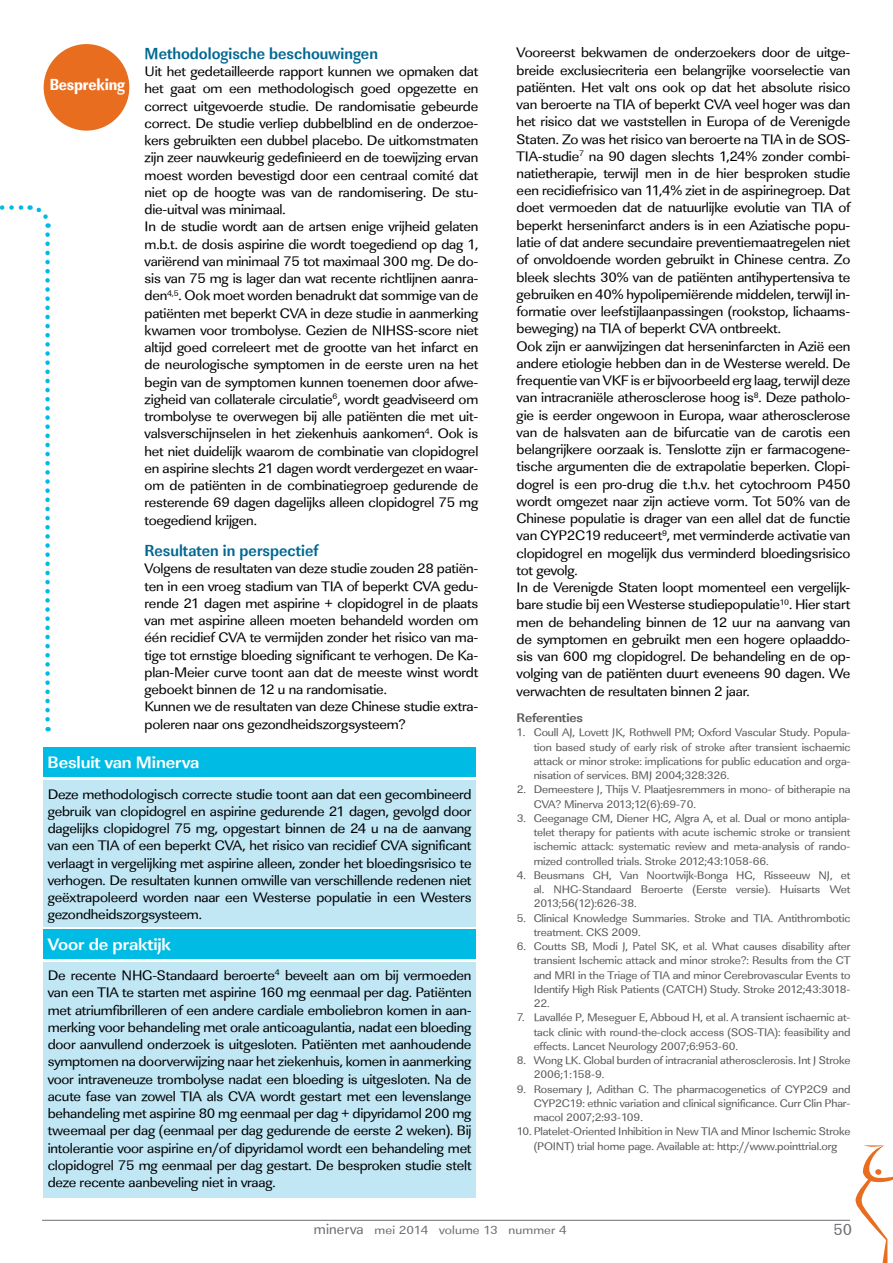
<style>
.page{position:relative;width:893px;height:1263px;background:#fff}
.page>*{position:absolute;margin:0;border:0;box-sizing:border-box;transform-origin:0 0}
.t1{font:700 17.1px "Linear Std";letter-spacing:-.01em;color:#fff;scale:1.05 1}
.t2{font:700 16.5px "Linear Std Cd";color:#006892}
.t3{font:16.5px "Linear Std Nr Xbold";letter-spacing:-.01em;color:#fff}
.t4{font:16.5px "Linear Std";color:#6d6e71}
.t5{font:14.25px/17.2px "Linear Std";letter-spacing:-.015em;color:#000;scale:1.05 1}
.t6{font:700 12.9px "Linear Std";letter-spacing:-.015em;color:#58595b;scale:1.05 1}
.t7{font:12.15px "Linear Std";letter-spacing:.01em;color:#6d6e71;scale:1.11 1}
.t8{font:11.4px/14.2px "Linear Std";letter-spacing:-.01em;color:#58595b;text-align:justify;scale:1.05 1}
.s1{font-size:15px}
</style>
<div class="page">
<hr style="left:42px;top:1220px;width:808px;height:1px;background:#6d6e71">
<svg style="left:855px;top:1145px;width:38px;height:118px"></svg>
<div style="left:44px;top:44px;width:85px;height:87px;background:#e86d1f;border-radius:50%"></div>
<svg style="left:0;top:205px;width:51px;height:23px"></svg>
<svg style="left:45px;top:235px;width:5px;height:496px"></svg>
<div style="left:43px;top:747px;width:433px;height:30px;background:#00bce4"></div>
<div style="left:43px;top:780px;width:433px;height:147px;background:#c1e7f5"></div>
<div style="left:43px;top:962px;width:433px;height:236px;background:#c1e7f5"></div>
<div style="left:43px;top:929px;width:433px;height:30px;background:#00bce4"></div>
<p class="t3" style="left:50px;top:75px;width:77px">Bespreking</p>
<p class="t2" style="left:145px;top:43px;width:235px">Methodologische beschouwingen</p>
<p class="t5" style="left:145px;top:63px;width:319px">Uit het gedetailleerde rapport kunnen we opmaken dat het gaat om een methodologisch goed opgezette en correct uitgevoerde studie. De randomisatie gebeurde correct. De studie verliep dubbelblind en de onderzoe&shy;kers gebruikten een dubbel placebo. De uitkomstmaten zijn zeer nauwkeurig gedefinieerd en de toewijzing ervan moest worden bevestigd door een centraal comité dat niet op de hoogte was van de randomisering. De stu&shy;die-uitval was minimaal.<br>In de studie wordt aan de artsen enige vrijheid gelaten m.b.t. de dosis aspirine die wordt toegediend op dag 1, variërend van minimaal 75 tot maximaal 300 mg. De do&shy;sis van 75 mg is lager dan wat recente richtlijnen aanra&shy;den<sup>4,5</sup>. Ook moet worden benadrukt dat sommige van de patiënten met beperkt CVA in deze studie in aanmerking kwamen voor trombolyse. Gezien de NIHSS-score niet altijd goed correleert met de grootte van het infarct en de neurologische symptomen in de eerste uren na het begin van de symptomen kunnen toenemen door afwe&shy;zigheid van collaterale circulatie<sup>6</sup>, wordt geadviseerd om trombolyse te overwegen bij alle patiënten die met uit&shy;valsverschijnselen in het ziekenhuis aankomen<sup>4</sup>. Ook is het niet duidelijk waarom de combinatie van clopidogrel en aspirine slechts 21 dagen wordt verdergezet en waar&shy;om de patiënten in de combinatiegroep gedurende de resterende 69 dagen dagelijks alleen clopidogrel 75 mg toegediend krijgen.</p>
<p class="t2" style="left:145px;top:541px;width:175px">Resultaten in perspectief</p>
<p class="t5" style="left:145px;top:560px;width:319px">Volgens de resultaten van deze studie zouden 28 patiën&shy;ten in een vroeg stadium van TIA of beperkt CVA gedu&shy;rende 21 dagen met aspirine + clopidogrel in de plaats van met aspirine alleen moeten behandeld worden om één recidief CVA te vermijden zonder het risico van ma&shy;tige tot ernstige bloeding significant te verhogen. De Ka&shy;plan-Meier curve toont aan dat de meeste winst wordt geboekt binnen de 12 u na randomisatie.<br>Kunnen we de resultaten van deze Chinese studie extra&shy;poleren naar ons gezondheidszorgsysteem?</p>
<p class="t1" style="left:48px;top:752px;width:146px">Besluit van Minerva</p>
<p class="t5" style="left:48px;top:785px;width:405px;text-align:justify">Deze methodologisch correcte studie toont aan dat een gecombineerd gebruik van clopidogrel en aspirine gedurende 21 dagen, gevolgd door dagelijks clopidogrel 75 mg, opgestart binnen de 24 u na de aanvang van een TIA of een beperkt CVA, het risico van recidief CVA significant verlaagt in vergelijking met aspirine alleen, zonder het bloedingsrisico te verhogen. De resultaten kunnen omwille van verschillende redenen niet geëxtrapoleerd worden naar een Westerse populatie in een Westers gezondheidszorgsysteem.</p>
<p class="t1" style="left:48px;top:934px;width:119px">Voor de praktijk</p>
<p class="t5" style="left:48px;top:967px;width:405px;text-align:justify">De recente NHG-Standaard beroerte<sup>4</sup> beveelt aan om bij vermoeden van een TIA te starten met aspirine 160 mg eenmaal per dag. Patiënten met atriumfibrilleren of een andere cardiale emboliebron komen in aan&shy;merking voor behandeling met orale anticoagulantia, nadat een bloeding door aanvullend onderzoek is uitgesloten. Patiënten met aanhoudende symptomen na doorverwijzing naar het ziekenhuis, komen in aanmerking voor intraveneuze trombolyse nadat een bloeding is uitgesloten. Na de acute fase van zowel TIA als CVA wordt gestart met een levenslange behandeling met aspirine 80 mg eenmaal per dag + dipyridamol 200 mg tweemaal per dag (eenmaal per dag gedurende de eerste 2 weken). Bij intolerantie voor aspirine en/of dipyridamol wordt een behandeling met clopidogrel 75 mg eenmaal per dag gestart. De besproken studie stelt deze recente aanbeveling niet in vraag.</p>
<p class="t5" style="left:517px;top:44px;width:319px">Vooreerst bekwamen de onderzoekers door de uitge&shy;breide exclusiecriteria een belangrijke voorselectie van patiënten. Het valt ons ook op dat het absolute risico van beroerte na TIA of beperkt CVA veel hoger was dan het risico dat we vaststellen in Europa of de Verenigde Staten. Zo was het risico van beroerte na TIA in de SOS-TIA-studie<sup>7</sup> na 90 dagen slechts 1,24% zonder combi&shy;natietherapie, terwijl men in de hier besproken studie een recidiefrisico van 11,4% ziet in de aspirinegroep. Dat doet vermoeden dat de natuurlijke evolutie van TIA of beperkt herseninfarct anders is in een Aziatische popu&shy;latie of dat andere secundaire preventiemaatregelen niet of onvoldoende worden gebruikt in Chinese centra. Zo bleek slechts 30% van de patiënten antihypertensiva te gebruiken en 40% hypolipemiërende middelen, terwijl in&shy;formatie over leefstijlaanpassingen (rookstop, lichaams&shy;beweging) na TIA of beperkt CVA ontbreekt.<br>Ook zijn er aanwijzingen dat herseninfarcten in Azië een andere etiologie hebben dan in de Westerse wereld. De frequentie van VKF is er bijvoorbeeld erg laag, terwijl deze van intracraniële atherosclerose hoog is<sup>8</sup>. Deze patholo&shy;gie is eerder ongewoon in Europa, waar atherosclerose van de halsvaten aan de bifurcatie van de carotis een belangrijkere oorzaak is. Tenslotte zijn er farmacogene&shy;tische argumenten die de extrapolatie beperken. Clopi&shy;dogrel is een pro-drug die t.h.v. het cytochroom P450 wordt omgezet naar zijn actieve vorm. Tot 50% van de Chinese populatie is drager van een allel dat de functie van CYP2C19 reduceert<sup>9</sup>, met verminderde activatie van clopidogrel en mogelijk dus verminderd bloedingsrisico tot gevolg.<br>In de Verenigde Staten loopt momenteel een vergelijk&shy;bare studie bij een Westerse studiepopulatie<sup>10</sup>. Hier start men de behandeling binnen de 12 uur na aanvang van de symptomen en gebruikt men een hogere oplaaddo&shy;sis van 600 mg clopidogrel. De behandeling en de op&shy;volging van de patiënten duurt eveneens 90 dagen. We verwachten de resultaten binnen 2 jaar.</p>
<p class="t6" style="left:517px;top:710px;width:65px">Referenties</p>
<p class="t8" style="left:534px;top:725px;width:303px;text-indent:-17px">1. Coull AJ, Lovett JK, Rothwell PM; Oxford Vascular Study. Popula&shy;tion based study of early risk of stroke after transient ischaemic attack or minor stroke: implications for public education and orga&shy;nisation of services. BMJ 2004;328:326.</p>
<p class="t8" style="left:534px;top:782px;width:303px;text-indent:-17px">2. Demeestere J, Thijs V. Plaatjesremmers in mono- of bitherapie na<br>CVA? Minerva 2013;12(6):69-70.</p>
<p class="t8" style="left:534px;top:811px;width:303px;text-indent:-17px">3. Geeganage CM, Diener HC, Algra A, et al. Dual or mono antipla&shy;telet therapy for patients with acute ischemic stroke or transient ischemic attack: systematic review and meta-analysis of rando&shy;mized controlled trials. Stroke 2012;43:1058-66.</p>
<p class="t8" style="left:534px;top:868px;width:303px;text-indent:-17px">4. Beusmans GH, Van Noortwijk-Bonga HG, Risseeuw NJ, et al. NHG-Standaard Beroerte (Eerste versie). Huisarts Wet 2013;56(12):626-38.</p>
<p class="t8" style="left:534px;top:911px;width:303px;text-indent:-17px">5. Clinical Knowledge Summaries. Stroke and TIA. Antithrombotic treatment. CKS 2009.</p>
<p class="t8" style="left:534px;top:939px;width:303px;text-indent:-17px">6. Coutts SB, Modi J, Patel SK, et al. What causes disability after transient Ischemic attack and minor stroke?: Results from the CT and MRI in the Triage of TIA and minor Cerebrovascular Events to Identify High Risk Patients (CATCH) Study. Stroke 2012;43:3018- 22.</p>
<p class="t8" style="left:534px;top:1010px;width:303px;text-indent:-17px">7. Lavallée P, Meseguer E, Abboud H, et al. A transient ischaemic at&shy;tack clinic with round-the-clock access (SOS-TIA): feasibility and effects. Lancet Neurology 2007;6:953-60.</p>
<p class="t8" style="left:534px;top:1053px;width:303px;text-indent:-17px">8. Wong LK. Global burden of intracranial atherosclerosis. Int J Stroke<br>2006;1:158-9.</p>
<p class="t8" style="left:534px;top:1082px;width:303px;text-indent:-17px">9. Rosemary J, Adithan C. The pharmacogenetics of CYP2C9 and CYP2C19: ethnic variation and clinical significance. Curr Clin Phar&shy;macol 2007;2:93-109.</p>
<p class="t8" style="left:517px;top:1124px;width:319px;text-align:center">10. Platelet-Oriented Inhibition in New TIA and Minor Ischemic Stroke (POINT) trial home page. Available at: http://www.pointtrial.org</p>
<p class="t7" style="left:314px;top:1223px;width:229px"><span class="s1">minerva</span> mei 2014 volume 13 nummer 4</p>
<p class="t4" style="left:834px;top:1220px;width:20px">50</p>
</div>
